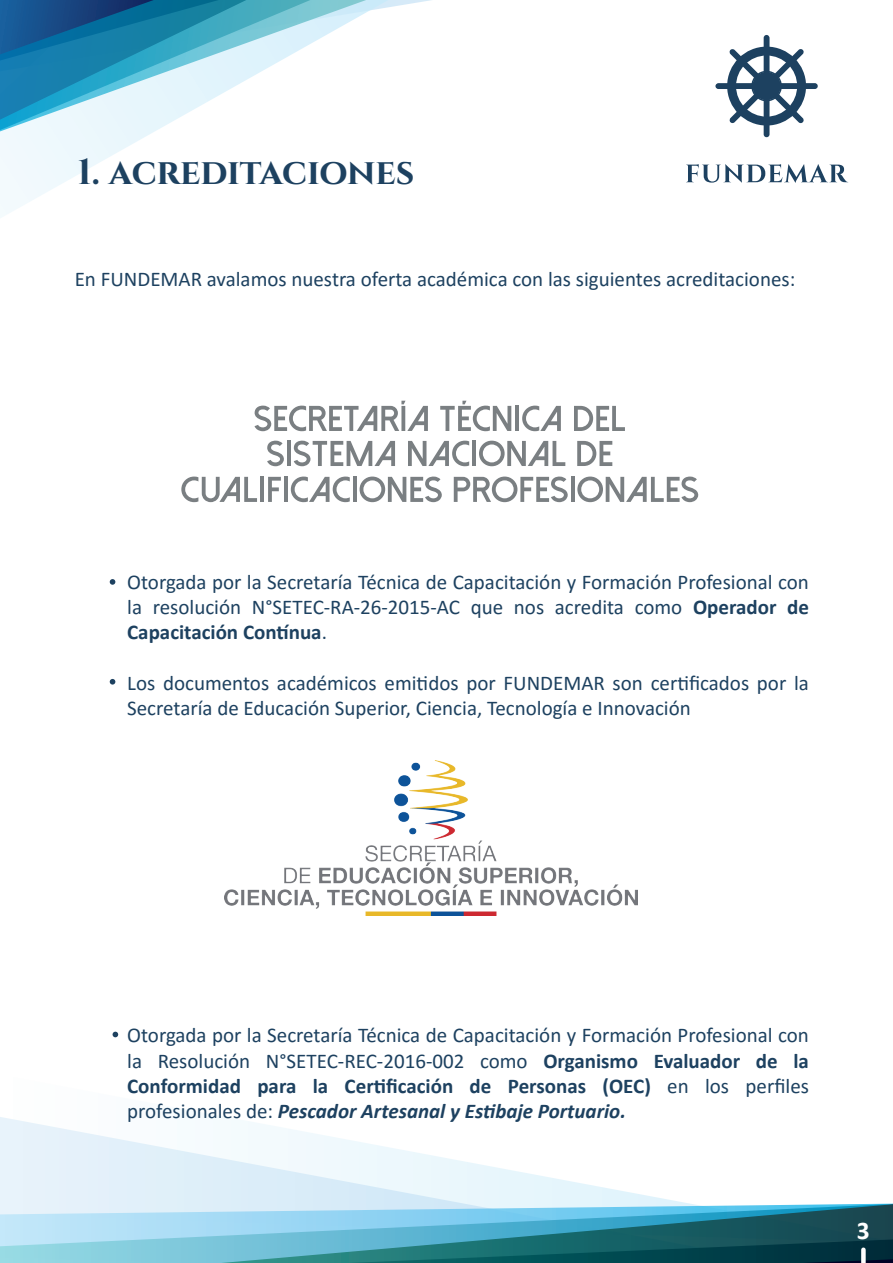
<style>
.page{position:relative;width:893px;height:1263px;background:#fff}
.page>*{position:absolute;margin:0;border:0;box-sizing:border-box;transform-origin:0 0}
.t1{font:700 36.3px "Cinzel";letter-spacing:-.005em;color:#1d4160}
.t2{font:700 25.5px "Calibri";color:#fff}
.t3{font:21px/25.2px "Calibri";color:#1d4160;text-align:justify}
.s1{font-weight:700}
.s2{font-weight:700;font-style:italic}
</style>
<div class="page">
<svg style="left:0;top:1117px;width:685px;height:86px"></svg>
<svg style="left:0;top:1203px;width:893px;height:60px;background:#60a2b4"></svg>
<svg style="left:0;top:169px;width:87px;height:49px"></svg>
<svg style="left:0;top:0;width:772px;height:165px"></svg>
<svg style="left:686px;top:164px;width:162px;height:19px"></svg>
<div style="left:764px;top:35px;width:5px;height:102px;background:#1d4160;border-radius:3px"></div>
<div style="left:715px;top:83px;width:103px;height:6px;background:#1d4160;border-radius:3px"></div>
<svg style="left:727px;top:47px;width:79px;height:79px"></svg>
<div style="left:861px;top:1250px;width:5px;height:13px;background:#fff"></div>
<svg style="left:110px;top:579px;width:5px;height:6px"></svg>
<svg style="left:110px;top:679px;width:5px;height:5px"></svg>
<svg style="left:113px;top:1032px;width:5px;height:5px"></svg>
<img style="left:224px;top:761px;width:414px;height:154px">
<svg style="left:254px;top:401px;width:174px;height:30px"></svg>
<svg style="left:440px;top:401px;width:71px;height:30px"></svg>
<hr style="left:515px;top:406px;width:4px;height:25px;background:#7a7f82">
<svg style="left:522px;top:406px;width:39px;height:25px"></svg>
<svg style="left:574px;top:406px;width:51px;height:25px"></svg>
<svg style="left:267px;top:441px;width:17px;height:25px"></svg>
<hr style="left:287px;top:441px;width:4px;height:25px;background:#7a7f82">
<svg style="left:294px;top:441px;width:101px;height:25px"></svg>
<svg style="left:408px;top:441px;width:61px;height:25px"></svg>
<hr style="left:472px;top:441px;width:4px;height:25px;background:#7a7f82">
<svg style="left:479px;top:441px;width:86px;height:25px"></svg>
<svg style="left:577px;top:441px;width:35px;height:25px"></svg>
<svg style="left:181px;top:477px;width:76px;height:25px"></svg>
<hr style="left:260px;top:477px;width:4px;height:25px;background:#7a7f82">
<svg style="left:268px;top:477px;width:13px;height:25px"></svg>
<hr style="left:284px;top:477px;width:4px;height:25px;background:#7a7f82">
<svg style="left:291px;top:477px;width:59px;height:25px"></svg>
<hr style="left:353px;top:477px;width:4px;height:25px;background:#7a7f82">
<svg style="left:360px;top:476px;width:82px;height:26px"></svg>
<svg style="left:454px;top:476px;width:114px;height:26px"></svg>
<hr style="left:571px;top:477px;width:4px;height:25px;background:#7a7f82">
<svg style="left:577px;top:476px;width:121px;height:26px"></svg>
<h1 class="t1" style="left:78px;top:150px;width:338px">1. ACREDITACIONES</h1>
<p class="t3" style="left:75px;top:266px;width:722px">En FUNDEMAR avalamos nuestra oferta académica con las siguientes acreditaciones:</p>
<p class="t3" style="left:127px;top:569px;width:683px">Otorgada por la Secretaría Técnica de Capacitación y Formación Profesional con la resolución N°SETEC-RA-26-2015-AC que nos acredita como <span class="s1">Operador de Capacitación Contínua</span>.</p>
<p class="t3" style="left:127px;top:669px;width:683px">Los documentos académicos emitidos por FUNDEMAR son certificados por la<br>Secretaría de Educación Superior, Ciencia, Tecnología e Innovación</p>
<p class="t3" style="left:127px;top:1022px;width:683px">Otorgada por la Secretaría Técnica de Capacitación y Formación Profesional con la Resolución N°SETEC-REC-2016-002 como <span class="s1">Organismo Evaluador de la Conformidad para la Certificación de Personas (OEC)</span> en los perfiles profesionales de: <span class="s2">Pescador Artesanal y Estibaje Portuario.</span></p>
<p class="t2" style="left:857px;top:1212px;width:14px">3</p>
</div>
